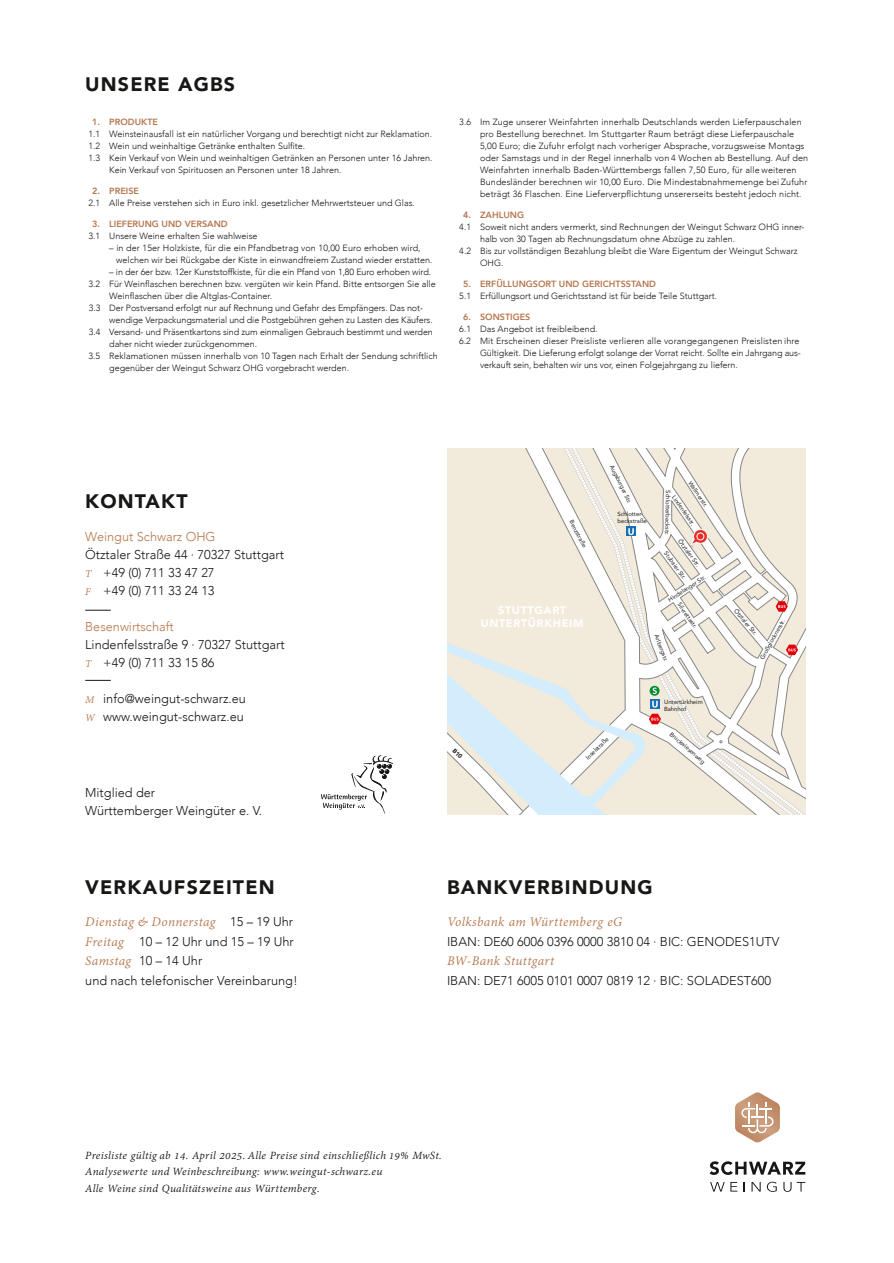
<style>
.page{position:relative;width:894px;height:1263px;background:#fff}
.page>*{position:absolute;margin:0;border:0;box-sizing:border-box;transform-origin:0 0}
.t1{font:900 19.5px "Avenir";letter-spacing:.06em;color:#181715}
.t2{font:italic 14.25px "Adobe Devanagari";letter-spacing:.025em;color:#b6764d}
.t3{font:300 12.75px/18px "Avenir";color:#181715}
.t4{font:300 12.75px "Avenir";color:#b6764d}
.t5{font:italic 12px/16.5px "Adobe Devanagari";letter-spacing:.025em;color:#181715}
.t6{font:900 10.95px/13.4px "Avenir";letter-spacing:.06em;color:#fff;text-align:center}
.t7{font:300 9px/12px "Avenir";color:#181715}
.t8{font:800 9px "Avenir";color:#b6764d}
.t9{font:6px/7.2px "Avenir";color:#181715}
.s1{font-family:"Adobe Devanagari";font-weight:400;font-style:italic;font-size:11.25px;color:#b6764d}
.s2{font-family:"Avenir";font-weight:300;font-style:normal;font-size:12.75px;color:#181715}
.s3{font-family:"Adobe Devanagari";font-weight:400;font-style:italic;font-size:14.25px;color:#b6764d}
</style>
<div class="page">
<svg style="left:85px;top:610px;width:26px;height:1px"></svg>
<svg style="left:85px;top:680px;width:26px;height:1px"></svg>
<svg style="left:321px;top:755px;width:72px;height:59px"></svg>
<svg style="left:447px;top:448px;width:358px;height:367px;fill:#f2eadb"></svg>
<svg style="left:447px;top:492px;width:281px;height:323px;fill:#f2eadb"></svg>
<svg style="left:650px;top:699px;width:9px;height:10px"></svg>
<svg style="left:652px;top:701px;width:5px;height:7px"></svg>
<svg style="left:626px;top:527px;width:9px;height:9px"></svg>
<svg style="left:628px;top:528px;width:5px;height:7px"></svg>
<svg style="left:649px;top:686px;width:10px;height:10px"></svg>
<svg style="left:652px;top:688px;width:4px;height:6px"></svg>
<svg style="left:686px;top:528px;width:22px;height:22px"></svg>
<svg style="left:648px;top:714px;width:12px;height:10px"></svg>
<svg style="left:785px;top:645px;width:12px;height:10px"></svg>
<svg style="left:775px;top:601px;width:12px;height:11px"></svg>
<svg style="left:709px;top:1161px;width:96px;height:14px"></svg>
<svg style="left:735px;top:1092px;width:44px;height:51px"></svg>
<svg style="left:710px;top:1182px;width:14px;height:9px"></svg>
<svg style="left:730px;top:1182px;width:7px;height:9px"></svg>
<svg style="left:751px;top:1182px;width:9px;height:9px"></svg>
<svg style="left:766px;top:1182px;width:10px;height:10px"></svg>
<svg style="left:783px;top:1182px;width:22px;height:10px"></svg>
<svg style="left:447px;top:733px;width:78px;height:82px"></svg>
<h1 class="t1" style="left:85px;top:71px;width:151px">UNSERE AGBS</h1>
<p class="t8" style="left:92px;top:116px;width:67px">1. PRODUKTE</p>
<p class="t7" style="left:88px;top:128px;width:345px">1.1 Weinsteinausfall ist ein natürlicher Vorgang und berechtigt nicht zur Reklamation.</p>
<p class="t7" style="left:88px;top:140px;width:218px">1.2 Wein und weinhaltige Getränke enthalten Sulfite.</p>
<p class="t7" style="left:88px;top:152px;width:345px">1.3 Kein Verkauf von Wein und weinhaltigen Getränken an Personen unter 16 Jahren.</p>
<p class="t7" style="left:109px;top:164px;width:233px">Kein Verkauf von Spirituosen an Personen unter 18 Jahren.</p>
<p class="t8" style="left:92px;top:185px;width:48px">2. PREISE</p>
<p class="t7" style="left:88px;top:197px;width:328px">2.1 Alle Preise verstehen sich in Euro inkl. gesetzlicher Mehrwertsteuer und Glas.</p>
<p class="t8" style="left:92px;top:218px;width:137px">3. LIEFERUNG UND VERSAND</p>
<p class="t7" style="left:88px;top:230px;width:170px">3.1 Unsere Weine erhalten Sie wahlweise</p>
<p class="t7" style="left:116px;top:242px;width:318px;text-indent:-7px">– in der 15er Holzkiste, für die ein Pfandbetrag von 10,00 Euro erhoben wird, welchen wir bei Rückgabe der Kiste in einwandfreiem Zustand wieder erstatten.</p>
<p class="t7" style="left:109px;top:266px;width:323px">– in der 6er bzw. 12er Kunststoffkiste, für die ein Pfand von 1,80 Euro erhoben wird.</p>
<p class="t7" style="left:88px;top:278px;width:348px">3.2 Für Weinflaschen berechnen bzw. vergüten wir kein Pfand. Bitte entsorgen Sie alle</p>
<p class="t7" style="left:109px;top:290px;width:164px">Weinflaschen über die Altglas-Container.</p>
<p class="t7" style="left:89px;top:302px;width:336px">3.3 Der Postversand erfolgt nur auf Rechnung und Gefahr des Empfängers. Das not-</p>
<p class="t7" style="left:109px;top:314px;width:325px">wendige Verpackungsmaterial und die Postgebühren gehen zu Lasten des Käufers.</p>
<p class="t7" style="left:89px;top:326px;width:345px">3.4 Versand- und Präsentkartons sind zum einmaligen Gebrauch bestimmt und werden</p>
<p class="t7" style="left:109px;top:338px;width:149px">daher nicht wieder zurückgenommen.</p>
<p class="t7" style="left:88px;top:350px;width:350px">3.5 Reklamationen müssen innerhalb von 10 Tagen nach Erhalt der Sendung schriftlich</p>
<p class="t7" style="left:109px;top:362px;width:241px">gegenüber der Weingut Schwarz OHG vorgebracht werden.</p>
<p class="t7" style="left:480px;top:116px;width:329px;text-indent:-21px">3.6 Im Zuge unserer Weinfahrten innerhalb Deutschlands werden Lieferpauschalen pro Bestellung berechnet. Im Stuttgarter Raum beträgt diese Lieferpauschale 5,00 Euro; die Zufuhr erfolgt nach vorheriger Absprache, vorzugsweise Montags oder Samstags und in der Regel innerhalb von 4 Wochen ab Bestellung. Auf den Weinfahrten innerhalb Baden-Württembergs fallen 7,50 Euro, für alle weiteren Bundesländer berechnen wir 10,00 Euro. Die Mindestabnahmemenge bei Zufuhr beträgt 36 Flaschen. Eine Lieferverpflichtung unsererseits besteht jedoch nicht.</p>
<p class="t8" style="left:463px;top:209px;width:62px">4. ZAHLUNG</p>
<p class="t7" style="left:459px;top:221px;width:346px">4.1 Soweit nicht anders vermerkt, sind Rechnungen der Weingut Schwarz OHG inner-</p>
<p class="t7" style="left:480px;top:233px;width:256px">halb von 30 Tagen ab Rechnungsdatum ohne Abzüge zu zahlen.</p>
<p class="t7" style="left:459px;top:245px;width:339px">4.2 Bis zur vollständigen Bezahlung bleibt die Ware Eigentum der Weingut Schwarz</p>
<p class="t7" style="left:480px;top:257px;width:25px">OHG.</p>
<p class="t8" style="left:463px;top:278px;width:194px">5. ERFÜLLUNGSORT UND GERICHTSSTAND</p>
<p class="t7" style="left:459px;top:290px;width:259px">5.1 Erfüllungsort und Gerichtsstand ist für beide Teile Stuttgart.</p>
<p class="t8" style="left:463px;top:311px;width:69px">6. SONSTIGES</p>
<p class="t7" style="left:459px;top:323px;width:140px">6.1 Das Angebot ist freibleibend.</p>
<p class="t7" style="left:459px;top:335px;width:342px">6.2 Mit Erscheinen dieser Preisliste verlieren alle vorangegangenen Preislisten ihre</p>
<p class="t7" style="left:480px;top:347px;width:322px">Gültigkeit. Die Lieferung erfolgt solange der Vorrat reicht. Sollte ein Jahrgang aus-</p>
<p class="t7" style="left:480px;top:359px;width:259px">verkauft sein, behalten wir uns vor, einen Folgejahrgang zu liefern.</p>
<h1 class="t1" style="left:85px;top:489px;width:104px">KONTAKT</h1>
<h3 class="t4" style="left:85px;top:528px;width:132px">Weingut Schwarz OHG</h3>
<h3 class="t3" style="left:85px;top:546px;width:200px">Ötztaler Straße 44 · 70327 Stuttgart<br><span class="s1">T</span> +49 (0) 711 33 47 27<br><span class="s1">F</span> +49 (0) 711 33 24 13</h3>
<h3 class="t4" style="left:85px;top:618px;width:90px">Besenwirtschaft</h3>
<h3 class="t3" style="left:85px;top:636px;width:201px">Lindenfelsstraße 9 · 70327 Stuttgart<br><span class="s1">T</span> +49 (0) 711 33 15 86</h3>
<h3 class="t3" style="left:85px;top:690px;width:162px"><span class="s1">M</span> info@weingut-schwarz.eu<br><span class="s1">W</span> www.weingut-schwarz.eu</h3>
<h3 class="t3" style="left:85px;top:783px;width:178px">Mitglied der<br>Württemberger Weingüter e. V.</h3>
<h1 class="t1" style="left:85px;top:874px;width:191px">VERKAUFSZEITEN</h1>
<h2 class="t2" style="left:85px;top:916px;width:209px">Dienstag &amp; Donnerstag <span class="s2">15 – 19 Uhr</span></h2>
<h3 class="t3" style="left:85px;top:932px;width:214px;line-height:19.5px"><span class="s3">Freitag</span> 10 – 12 Uhr und 15 – 19 Uhr<br><span class="s3">Samstag</span> 10 – 14 Uhr<br>und nach telefonischer Vereinbarung!</h3>
<p class="t9" style="left:574px;top:519px;width:31px;rotate:62deg">Benzstraße</p>
<p class="t6" style="left:480px;top:604px;width:104px">STUTTGART<br>UNTERTÜRKHEIM</p>
<p class="t9" style="left:614px;top:463px;width:43px;rotate:64deg">Augsburger Str.</p>
<p class="t9" style="left:617px;top:510px;width:31px">Schlotter&shy;beckstraße</p>
<p class="t9" style="left:692px;top:480px;width:31px;rotate:56deg">Wallmerstr.</p>
<p class="t9" style="left:671px;top:490px;width:46px;rotate:91deg">Schlotterbeckstr.</p>
<p class="t9" style="left:676px;top:494px;width:36px;rotate:55deg">Lindenfelsstr.</p>
<p class="t9" style="left:682px;top:538px;width:34px;rotate:54deg">Ötztaler Str.</p>
<p class="t9" style="left:668px;top:550px;width:34px;rotate:54deg">Stubaier Str.</p>
<p class="t9" style="left:666px;top:597px;width:45px;rotate:-33deg">Hindelanger Str.</p>
<p class="t9" style="left:681px;top:601px;width:31px;rotate:55deg">Silvrettastr.</p>
<p class="t9" style="left:659px;top:633px;width:30px;rotate:69deg">Arlbergstr.</p>
<p class="t9" style="left:664px;top:698px;width:40px">Untertürkheim<br>Bahnhof</p>
<p class="t9" style="left:584px;top:756px;width:30px;rotate:-44deg">Inselstraße</p>
<p class="t9" style="left:672px;top:730px;width:46px;rotate:41deg">Bruckwiesenweg</p>
<p class="t9" style="left:738px;top:607px;width:34px;rotate:50deg">Ötztaler Str.</p>
<p class="t9" style="left:758px;top:657px;width:46px;rotate:-61deg">Großglocknerstr.</p>
<h1 class="t1" style="left:447px;top:874px;width:207px">BANKVERBINDUNG</h1>
<h2 class="t2" style="left:447px;top:916px;width:176px">Volksbank am Württemberg eG</h2>
<h3 class="t3" style="left:447px;top:933px;width:334px">IBAN: DE60 6006 0396 0000 3810 04 · BIC: GENODES1UTV</h3>
<h2 class="t2" style="left:447px;top:955px;width:109px">BW-Bank Stuttgart</h2>
<h3 class="t3" style="left:447px;top:972px;width:325px">IBAN: DE71 6005 0101 0007 0819 12 · BIC: SOLADEST600</h3>
<h3 class="t5" style="left:85px;top:1148px;width:358px">Preisliste gültig ab 14. April 2025. Alle Preise sind einschließlich 19% MwSt.<br>Analysewerte und Weinbeschreibung: www.weingut-schwarz.eu<br>Alle Weine sind Qualitätsweine aus Württemberg.</h3>
</div>
